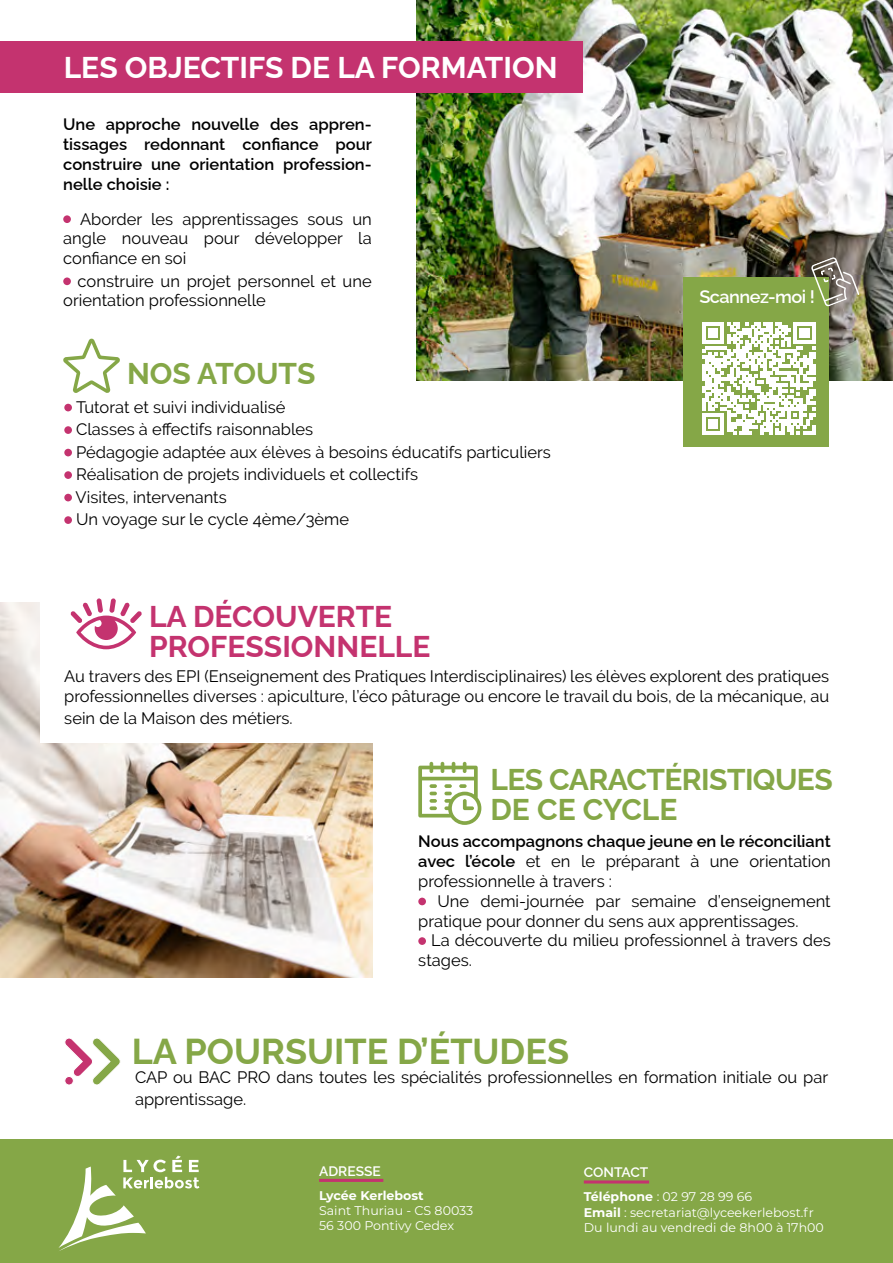
<style>
.page{position:relative;width:893px;height:1263px;background:#fff}
.page>*{position:absolute;margin:0;border:0;box-sizing:border-box;transform-origin:0 0}
.t1{font:100 36px "Raleway";color:#85a747}
.t2{font:100 30px/30px "Raleway";letter-spacing:-.02em;color:#85a747}
.t3{font:100 30px/30px "Raleway";color:#c4336f}
.t4{font:100 30px "Raleway";color:#fff}
.t5{font:100 30px "Raleway";color:#85a747}
.t6{font:100 18.15px "Raleway";letter-spacing:-.03em;color:#fff}
.t7{font:16.5px/19.8px "Raleway";color:#000}
.t8{font:100 16.5px/19.8px "Raleway";color:#000;text-align:justify}
.t9{font:100 13.8px "Raleway";color:#fff}
.t10{font:12.6px/15.3px "Montserrat";color:#fff}
.t11{font:700 12.6px "Montserrat";color:#fff}
.s1{font-weight:400}
.s2{font-weight:700}
</style>
<div class="page">
<img style="left:417px;top:0;width:476px;height:380px">
<div style="left:0;top:41px;width:583px;height:51px;background:#c4336f"></div>
<div style="left:63px;top:215px;width:8px;height:8px;background:#c4336f;border-radius:50%"></div>
<div style="left:63px;top:277px;width:8px;height:8px;background:#c4336f;border-radius:50%"></div>
<div style="left:64px;top:404px;width:8px;height:7px;background:#c4336f;border-radius:50%"></div>
<div style="left:64px;top:426px;width:8px;height:8px;background:#c4336f;border-radius:50%"></div>
<div style="left:64px;top:449px;width:8px;height:7px;background:#c4336f;border-radius:50%"></div>
<div style="left:64px;top:471px;width:8px;height:8px;background:#c4336f;border-radius:50%"></div>
<div style="left:64px;top:494px;width:8px;height:7px;background:#c4336f;border-radius:50%"></div>
<div style="left:64px;top:516px;width:8px;height:8px;background:#c4336f;border-radius:50%"></div>
<div style="left:684px;top:277px;width:145px;height:169px;background:#85a747"></div>
<svg style="left:811px;top:257px;width:48px;height:50px"></svg>
<svg style="left:63px;top:339px;width:57px;height:54px"></svg>
<svg style="left:703px;top:322px;width:112px;height:113px"></svg>
<div style="left:0;top:1140px;width:893px;height:123px;background:#85a747"></div>
<div style="left:418px;top:898px;width:8px;height:7px;background:#c4336f;border-radius:50%"></div>
<div style="left:418px;top:937px;width:8px;height:8px;background:#c4336f;border-radius:50%"></div>
<svg style="left:58px;top:1155px;width:141px;height:96px"></svg>
<img style="left:0;top:603px;width:373px;height:374px">
<div style="left:41px;top:591px;width:340px;height:152px;background:#fff"></div>
<svg style="left:64px;top:1038px;width:57px;height:47px"></svg>
<svg style="left:71px;top:598px;width:71px;height:51px"></svg>
<svg style="left:418px;top:762px;width:63px;height:63px"></svg>
<hr style="left:319px;top:1179px;width:64px;height:3px;background:#c4336f">
<hr style="left:584px;top:1180px;width:65px;height:3px;background:#c4336f">
<h2 class="t4" style="left:64px;top:43px;width:495px">LES OBJECTIFS DE LA FORMATION</h2>
<p class="t8" style="left:63px;top:113px;width:310px">Une approche nouvelle des appren&shy;tissages redonnant confiance pour construire une orientation profession&shy;nelle choisie :</p>
<p class="t7" style="left:63px;top:209px;width:310px;text-align:justify;text-indent:17px">Aborder les apprentissages sous un angle nouveau pour développer la confiance en soi</p>
<p class="t7" style="left:63px;top:271px;width:310px;text-indent:14px">construire un projet personnel et une orientation professionnelle</p>
<h2 class="t5" style="left:127px;top:349px;width:190px">NOS ATOUTS</h2>
<p class="t7" style="left:76px;top:396px;width:477px;line-height:22.5px">Tutorat et suivi individualisé<br>Classes à effectifs raisonnables<br>Pédagogie adaptée aux élèves à besoins éducatifs particuliers Réalisation de projets individuels et collectifs<br>Visites, intervenants<br>Un voyage sur le cycle 4ème/3ème</p>
<p class="t6" style="left:699px;top:282px;width:117px">Scannez-moi !</p>
<h2 class="t3" style="left:149px;top:598px;width:283px">LA DÉCOUVERTE<br>PROFESSIONNELLE</h2>
<p class="t7" style="left:64px;top:666px;width:766px">Au travers des EPI (Enseignement des Pratiques Interdisciplinaires) les élèves explorent des pratiques professionnelles diverses : apiculture, l’éco pâturage ou encore le travail du bois, de la mécanique, au</p>
<p class="t7" style="left:64px;top:708px;width:230px">sein de la Maison des métiers.</p>
<h2 class="t2" style="left:490px;top:761px;width:344px">LES CARACTÉRISTIQUES<br>DE CE CYCLE</h2>
<p class="t8" style="left:418px;top:830px;width:414px">Nous accompagnons chaque jeune en le réconciliant avec l’école <span class="s1">et en le préparant à une orientation professionnelle à travers :</span></p>
<p class="t7" style="left:418px;top:891px;width:414px;text-indent:19px">Une demi-journée par semaine d’enseignement pratique pour donner du sens aux apprentissages.</p>
<p class="t7" style="left:418px;top:931px;width:414px;text-indent:13px">La découverte du milieu professionnel à travers des stages.</p>
<h1 class="t1" style="left:132px;top:1022px;width:439px">LA POURSUITE D’ÉTUDES</h1>
<p class="t7" style="left:135px;top:1066px;width:695px;line-height:21.6px">CAP ou BAC PRO dans toutes les spécialités professionnelles en formation initiale ou par apprentissage.</p>
<p class="t9" style="left:319px;top:1160px;width:63px">ADRESSE</p>
<p class="t9" style="left:584px;top:1161px;width:66px">CONTACT</p>
<p class="t11" style="left:319px;top:1186px;width:106px">Lycée Kerlebost</p>
<p class="t10" style="left:319px;top:1202px;width:156px">Saint Thuriau - CS 80033<br>56 300 Pontivy Cedex</p>
<p class="t10" style="left:584px;top:1189px;width:242px"><span class="s2">Téléphone</span> : 02 97 28 99 66<br><span class="s2">Email</span> : secretariat@lyceekerlebost.fr<br>Du lundi au vendredi de 8h00 à 17h00</p>
</div>
